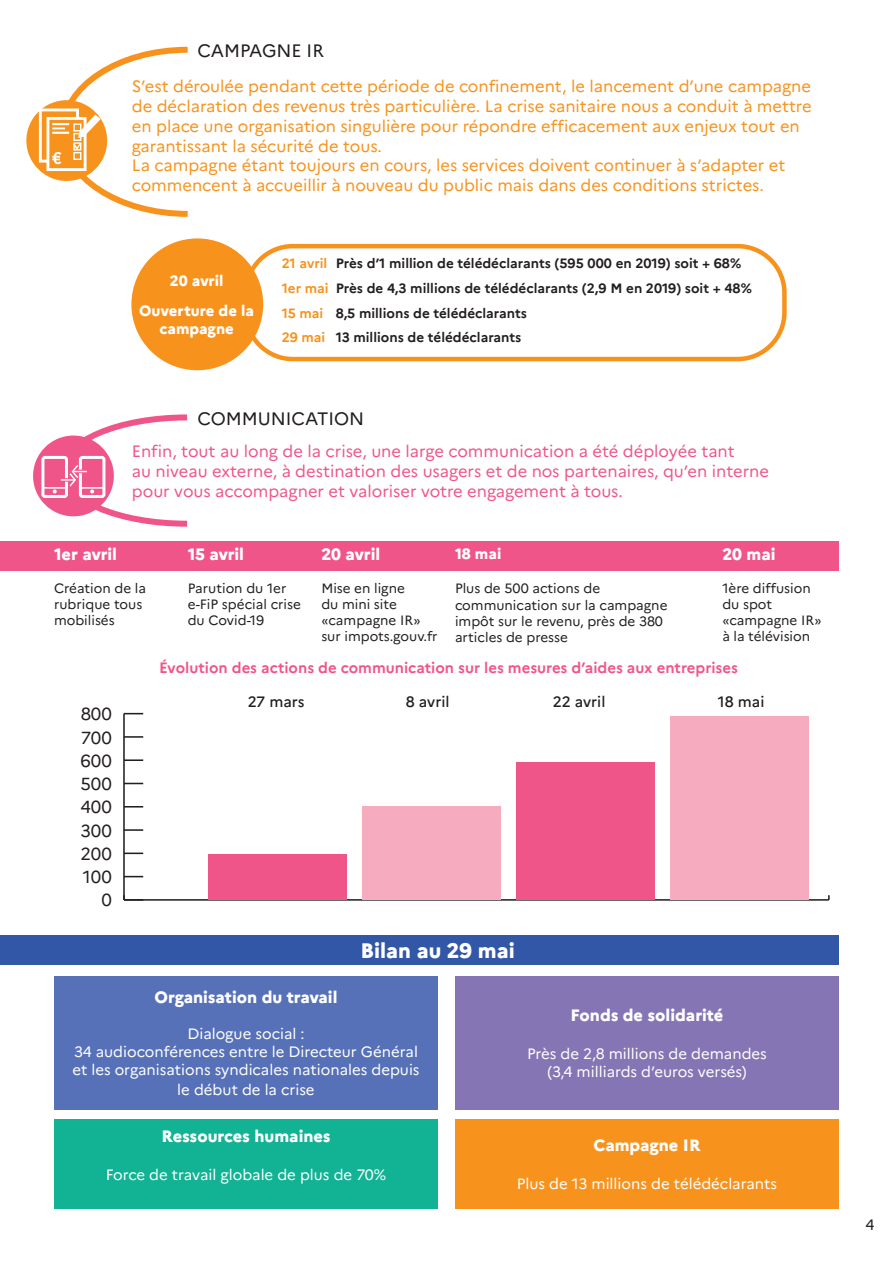
<style>
.page{position:relative;width:893px;height:1263px;background:#fff}
.page>*{position:absolute;margin:0;border:0;box-sizing:border-box;transform-origin:0 0}
.t1{font:800 21px "Marianne";color:#fff}
.t2{font:18px "Marianne";color:#231f20}
.t3{font:17.4px "Marianne";letter-spacing:.005em;color:#231f20}
.t4{font:16.5px/19.8px "Marianne";color:#f7931d}
.t5{font:16.5px/19.8px "Marianne";color:#f0558a}
.t6{font:800 16.5px "Marianne";color:#fff}
.texte_courant{font:15px/18px "Marianne";color:#fff}
.t7{font:700 15px "Marianne";color:#f0558a}
.t8{font:800 15px/18px "Marianne";color:#fff;text-align:center}
.t9{font:500 15px "Marianne";color:#231f20}
.t10{font:15px "Marianne";color:#231f20}
.texte_courant-2{font:13.5px/16.2px "Marianne";color:#231f20}
.texte_courant-3{font:700 13.5px "Marianne";color:#231f20}
.s1{color:#f7931d}
</style>
<div class="page">
<div style="left:0;top:541px;width:839px;height:29px;background:#f0558a"></div>
<div style="left:0;top:935px;width:839px;height:30px;background:#3157a6"></div>
<div style="left:54px;top:976px;width:384px;height:133px;background:#5671b7"></div>
<div style="left:54px;top:1119px;width:384px;height:90px;background:#11b394"></div>
<div style="left:455px;top:976px;width:384px;height:133px;background:#8675b5"></div>
<div style="left:455px;top:1119px;width:384px;height:90px;background:#f7931d"></div>
<div style="left:26px;top:100px;width:81px;height:81px;background:#f7931d;border-radius:50%"></div>
<div style="left:33px;top:436px;width:81px;height:80px;background:#f0558a;border-radius:50%"></div>
<hr style="left:124px;top:899px;width:705px;height:2px;background:#231f20">
<hr style="left:123px;top:714px;width:2px;height:186px;background:#231f20">
<svg style="left:123px;top:895px;width:20px;height:6px"></svg>
<svg style="left:125px;top:876px;width:18px;height:1px"></svg>
<svg style="left:124px;top:852px;width:19px;height:2px"></svg>
<svg style="left:124px;top:829px;width:19px;height:2px"></svg>
<svg style="left:125px;top:806px;width:18px;height:1px"></svg>
<svg style="left:125px;top:783px;width:18px;height:1px"></svg>
<svg style="left:124px;top:759px;width:19px;height:2px"></svg>
<svg style="left:124px;top:736px;width:19px;height:2px"></svg>
<svg style="left:124px;top:713px;width:19px;height:1px"></svg>
<div style="left:670px;top:716px;width:139px;height:184px;background:#f6abbe"></div>
<div style="left:516px;top:762px;width:139px;height:138px;background:#f0558a"></div>
<div style="left:363px;top:807px;width:138px;height:93px;background:#f6abbe"></div>
<div style="left:209px;top:855px;width:138px;height:45px;background:#f0558a"></div>
<hr style="left:43px;top:487px;width:23px;height:2px;background:#fff">
<div style="left:41px;top:456px;width:27px;height:42px;border:3px solid #fff;border-radius:2px"></div>
<svg style="left:53px;top:414px;width:135px;height:113px"></svg>
<svg style="left:37px;top:46px;width:151px;height:171px"></svg>
<div style="left:244px;top:244px;width:543px;height:117px;border:4px solid #f7931d;border-radius:47px"></div>
<div style="left:131px;top:238px;width:132px;height:132px;background:#f7931d;border-radius:50%"></div>
<p class="t2" style="left:197px;top:39px;width:128px">CAMPAGNE IR</p>
<p class="t4" style="left:132px;top:76px;width:681px">S’est déroulée pendant cette période de confinement, le lancement d’une campagne de déclaration des revenus très particulière. La crise sanitaire nous a conduit à mettre en place une organisation singulière pour répondre efficacement aux enjeux tout en garantissant la sécurité de tous.</p>
<p class="t4" style="left:132px;top:156px;width:655px">La campagne étant toujours en cours, les services doivent continuer à s’adapter et commencent à accueillir à nouveau du public mais dans des conditions strictes.</p>
<p class="t8" style="left:170px;top:271px;width:55px">20 avril</p>
<p class="t8" style="left:139px;top:302px;width:116px">Ouverture de la campagne</p>
<p class="texte_courant-3" style="left:282px;top:255px;width:461px"><span class="s1">21 avril</span> Près d’1 million de télédéclarants (595 000 en 2019) soit + 68%</p>
<p class="texte_courant-3" style="left:282px;top:280px;width:472px"><span class="s1">1er mai</span> Près de 4,3 millions de télédéclarants (2,9 M en 2019) soit + 48%</p>
<p class="texte_courant-3" style="left:282px;top:304px;width:247px"><span class="s1">15 mai</span> 8,5 millions de télédéclarants</p>
<p class="texte_courant-3" style="left:282px;top:329px;width:241px"><span class="s1">29 mai</span> 13 millions de télédéclarants</p>
<p class="t2" style="left:197px;top:408px;width:168px">COMMUNICATION</p>
<p class="t5" style="left:132px;top:441px;width:639px">Enfin, tout au long de la crise, une large communication a été déployée tant<br>au niveau externe, à destination des usagers et de nos partenaires, qu’en interne pour vous accompagner et valoriser votre engagement à tous.</p>
<p class="t6" style="left:54px;top:544px;width:65px">1er avril</p>
<p class="texte_courant-2" style="left:54px;top:580px;width:94px">Création de la rubrique tous mobilisés</p>
<p class="t3" style="left:81px;top:703px;width:33px">800</p>
<p class="t3" style="left:81px;top:727px;width:33px">700</p>
<p class="t3" style="left:81px;top:750px;width:33px">600</p>
<p class="t3" style="left:80px;top:773px;width:33px">500</p>
<p class="t3" style="left:80px;top:796px;width:33px">400</p>
<p class="t3" style="left:81px;top:820px;width:33px">300</p>
<p class="t3" style="left:80px;top:843px;width:33px">200</p>
<p class="t3" style="left:83px;top:866px;width:31px">100</p>
<p class="t3" style="left:101px;top:890px;width:12px">0</p>
<p class="t6" style="left:188px;top:544px;width:58px">15 avril</p>
<p class="texte_courant-2" style="left:188px;top:580px;width:115px">Parution du 1er e-FiP spécial crise du Covid-19</p>
<p class="t6" style="left:321px;top:544px;width:60px">20 avril</p>
<p class="texte_courant-2" style="left:321px;top:580px;width:118px">Mise en ligne<br>du mini site «campagne IR» sur impots.gouv.fr</p>
<p class="t8" style="left:455px;top:545px;width:48px">18 mai</p>
<p class="texte_courant-2" style="left:455px;top:580px;width:214px">Plus de 500 actions de communication sur la campagne impôt sur le revenu, près de 380 articles de presse</p>
<p class="t6" style="left:722px;top:544px;width:55px">20 mai</p>
<p class="texte_courant-2" style="left:722px;top:580px;width:101px">1ère diffusion du spot «campagne IR» à la télévision</p>
<p class="t7" style="left:159px;top:659px;width:580px">Évolution des actions de communication sur les mesures d’aides aux entreprises</p>
<p class="t9" style="left:248px;top:693px;width:58px">27 mars</p>
<p class="t9" style="left:406px;top:693px;width:45px">8 avril</p>
<p class="t9" style="left:553px;top:693px;width:54px">22 avril</p>
<p class="t9" style="left:718px;top:693px;width:48px">18 mai</p>
<p class="t1" style="left:360px;top:938px;width:156px">Bilan au 29 mai</p>
<p class="t6" style="left:154px;top:987px;width:184px">Organisation du travail</p>
<p class="texte_courant" style="left:187px;top:1024px;width:119px">Dialogue social :</p>
<p class="texte_courant" style="left:72px;top:1042px;width:349px">34 audioconférences entre le Directeur Général et les organisations syndicales nationales depuis</p>
<p class="texte_courant" style="left:177px;top:1080px;width:139px">le début de la crise</p>
<p class="t6" style="left:161px;top:1126px;width:171px">Ressources humaines</p>
<p class="texte_courant" style="left:106px;top:1166px;width:282px">Force de travail globale de plus de 70%</p>
<p class="t6" style="left:571px;top:1005px;width:154px">Fonds de solidarité</p>
<p class="texte_courant" style="left:527px;top:1044px;width:241px">Près de 2,8 millions de demandes</p>
<p class="texte_courant" style="left:547px;top:1062px;width:201px">(3,4 milliards d’euros versés)</p>
<p class="t6" style="left:594px;top:1135px;width:108px">Campagne IR</p>
<p class="texte_courant" style="left:517px;top:1175px;width:262px">Plus de 13 millions de télédéclarants</p>
<p class="t10" style="left:865px;top:1215px;width:10px">4</p>
</div>
